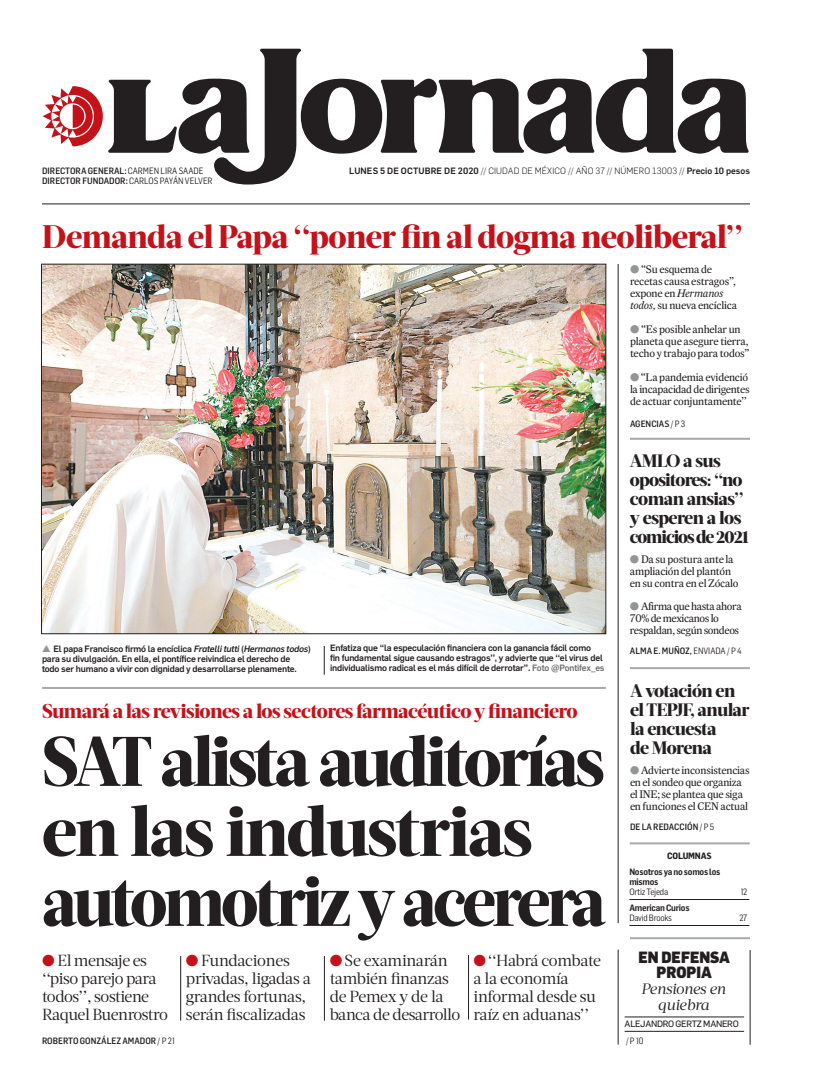
<style>
.page{position:relative;width:822px;height:1089px;background:#fff}
.page>*{position:absolute;margin:0;border:0;box-sizing:border-box;transform-origin:0 0}
.CABEZA_72{font:800 70px/70px "Acta Headline";letter-spacing:-.05em;color:#231f20}
.CABEZA_FOTO_24{font:800 32.6px "Acta Headline";letter-spacing:-.02em;color:#c4121a}
.BALAZO_ROJO_19{font:800 20px "Acta Headline";letter-spacing:-.03em;color:#c4121a}
.AVISO_18{font:800 18px/19px "Acta Headline";letter-spacing:-.035em;color:#231f20}
.SUMARIO_17{font:16px/18px "Acta Deck";letter-spacing:-.025em;color:#231f20}
.CABEZA_56{font:900 16px/15px "Flama";color:#231f20;text-align:center;scale:.9 1}
.t1{font:italic 15px/16px "Acta Deck";letter-spacing:-.02em;color:#231f20;text-align:center}
.SUMARIO_9_5{font:11px/12px "Expresso Tx";letter-spacing:-.02em;color:#231f20}
.PIE_DE_FOTO_SIN_PLEC{font:500 9px/10px "Flama";letter-spacing:-.02em;color:#231f20}
.CREDITO_PORTADA{font:500 9px "Flama Semicond";color:#231f20}
.FECHA_AÑO_NUM_PORTAD{font:300 9px "Flama";letter-spacing:.015em;color:#231f20}
.SUMARIO_9_5-2{font:500 9px "Flama Semicond";color:#231f20}
.SECCION_AUTOR_CONTRA{font:600 9px/10px "Flama Semicond";letter-spacing:-.03em;color:#231f20}
.CREDITO_COLUMNA{font:9px "Flama Basic";letter-spacing:-.025em;color:#231f20}
.SECCION_AUTOR_CONTRA-2{font:9px "Flama Semicond";letter-spacing:-.03em;color:#231f20}
.NOMBRE_COLUMNA_CONTR{font:600 9px "Flama Semicond";letter-spacing:-.03em;color:#231f20}
.SECCION_CONTRA{font:700 9px "Flama Semicond";letter-spacing:-.02em;color:#231f20}
.SUMARIO_9_5-3{font:9px "Flama Semicond";color:#231f20}
.s1{font-weight:400}
.s2{font-weight:500}
.s3{color:#939598}
.s4{font-style:italic}
.s5{color:#6c6d70}
.s6{color:#c4121a}
</style>
<div class="page">
<svg style="left:43px;top:49px;width:706px;height:136px"></svg>
<hr style="left:42px;top:204px;width:708px;height:1px;background:#231f20">
<hr style="left:181px;top:956px;width:1px;height:65px;background:#231f20">
<hr style="left:324px;top:956px;width:1px;height:65px;background:#231f20">
<hr style="left:468px;top:955px;width:1px;height:65px;background:#231f20">
<hr style="left:42px;top:687px;width:564px;height:2px;background:#a8a9ad">
<hr style="left:618px;top:264px;width:1px;height:659px;background:#231f20">
<img style="left:43px;top:266px;width:561px;height:366px">
<svg style="left:324px;top:646px;width:1px;height:29px"></svg>
<hr style="left:630px;top:842px;width:120px;height:2px;background:#a8a9ad">
<hr style="left:630px;top:438px;width:120px;height:2px;background:#a8a9ad">
<hr style="left:630px;top:667px;width:120px;height:2px;background:#a8a9ad">
<hr style="left:750px;top:950px;width:1px;height:95px;background:#231f20">
<hr style="left:625px;top:1017px;width:119px;height:1px;background:#231f20">
<hr style="left:625px;top:1031px;width:119px;height:1px;background:#231f20">
<hr style="left:630px;top:937px;width:120px;height:2px;background:#a8a9ad">
<hr style="left:618px;top:950px;width:1px;height:95px;background:#231f20">
<hr style="left:629px;top:899px;width:120px;height:1px;background:#231f20">
<hr style="left:629px;top:925px;width:120px;height:1px;background:#231f20">
<p class="CREDITO_PORTADA" style="left:42px;top:165px;width:163px">DIRECTORA GENERAL: <span class="s1">CARMEN LIRA SAADE</span></p>
<p class="FECHA_AÑO_NUM_PORTAD" style="left:349px;top:164px;width:402px"><span class="s2">LUNES 5 DE OCTUBRE DE 2020</span> // CIUDAD DE MÉXICO // AÑO 37 // NÚMERO 13003 // <span class="s2">Precio 10 pesos</span></p>
<p class="CREDITO_PORTADA" style="left:42px;top:175px;width:172px">DIRECTOR FUNDADOR: <span class="s1">CARLOS PAYÁN VELVER</span></p>
<p class="CABEZA_FOTO_24" style="left:42px;top:217px;width:702px">Demanda el Papa ‘‘poner fin al dogma neoliberal’’</p>
<p class="PIE_DE_FOTO_SIN_PLEC" style="left:42px;top:643px;width:270px"><span class="s3">▲</span> El papa Francisco firmó la encíclica <span class="s4">Fratelli tutti</span> (<span class="s4">Hermanos todos</span>) para su divulgación. En ella, el pontífice reivindica el derecho de<br>todo ser humano a vivir con dignidad y desarrollarse plenamente.</p>
<p class="PIE_DE_FOTO_SIN_PLEC" style="left:330px;top:643px;width:276px">Enfatiza que ‘‘la especulación financiera con la ganancia fácil como<br>fin fundamental sigue causando estragos’’, y advierte que ‘‘el virus del individualismo radical es el más difícil de derrotar’’. <span class="s5">Foto @Pontifex_es</span></p>
<p class="BALAZO_ROJO_19" style="left:42px;top:699px;width:537px">Sumará a las revisiones a los sectores farmacéutico y financiero</p>
<p class="CABEZA_72" style="left:42px;top:727px;width:566px">SAT alista auditorías en las industrias automotriz y acerera</p>
<p class="SUMARIO_17" style="left:42px;top:952px;width:127px"><span class="s6">●</span> El mensaje es ‘‘piso parejo para todos’’, sostiene<br>Raquel Buenrostro</p>
<p class="SUMARIO_17" style="left:186px;top:952px;width:127px"><span class="s6">●</span> Fundaciones privadas, ligadas a grandes fortunas, serán fiscalizadas</p>
<p class="SUMARIO_17" style="left:330px;top:952px;width:132px"><span class="s6">●</span> Se examinarán también finanzas de Pemex y de la banca de desarrollo</p>
<p class="SUMARIO_17" style="left:474px;top:952px;width:129px"><span class="s6">●</span> ‘‘Habrá combate a la economía informal desde su raíz en aduanas’’</p>
<p class="CREDITO_PORTADA" style="left:42px;top:1035px;width:134px">ROBERTO GONZÁLEZ AMADOR <span class="s1">/ P 21</span></p>
<p class="SUMARIO_9_5" style="left:630px;top:263px;width:109px"><span class="s3">●</span> ‘‘Su esquema de recetas causa estragos’’, expone en <span class="s4">Hermanos todos,</span> su nueva encíclica</p>
<p class="SUMARIO_9_5" style="left:630px;top:323px;width:121px"><span class="s3">●</span> ‘‘Es posible anhelar un planeta que asegure tierra, techo y trabajo para todos’’</p>
<p class="SUMARIO_9_5" style="left:630px;top:371px;width:121px"><span class="s3">●</span> ‘‘La pandemia evidenció la incapacidad de dirigentes de actuar conjuntamente’’</p>
<p class="SUMARIO_9_5-2" style="left:630px;top:418px;width:57px">AGENCIAS <span class="s1">/ P 3</span></p>
<p class="AVISO_18" style="left:630px;top:451px;width:121px">AMLO a sus opositores: ‘‘no coman ansias’’ y esperen a los comicios de 2021</p>
<p class="SUMARIO_9_5" style="left:630px;top:553px;width:110px"><span class="s3">●</span> Da su postura ante la ampliación del plantón en su contra en el Zócalo</p>
<p class="SUMARIO_9_5" style="left:630px;top:600px;width:113px"><span class="s3">●</span> Afirma que hasta ahora<br>70% de mexicanos lo respaldan, según sondeos</p>
<p class="SUMARIO_9_5-2" style="left:630px;top:645px;width:113px">ALMA E. MUÑOZ, <span class="s1">ENVIADA / P 4</span></p>
<p class="AVISO_18" style="left:630px;top:681px;width:121px">A votación en el TEPJF, anular la encuesta<br>de Morena</p>
<p class="SUMARIO_9_5" style="left:630px;top:764px;width:121px"><span class="s3">●</span> Advierte inconsistencias en el sondeo que organiza el INE; se plantea que siga en funciones el CEN actual</p>
<p class="SUMARIO_9_5-2" style="left:630px;top:821px;width:86px">DE LA REDACCIÓN <span class="s1">/ P 5</span></p>
<p class="SECCION_CONTRA" style="left:667px;top:850px;width:46px">COLUMNAS</p>
<p class="SECCION_AUTOR_CONTRA" style="left:629px;top:867px;width:92px">Nosotros ya no somos los mismos<br><span class="s1">Ortiz Tejeda</span></p>
<p class="SECCION_AUTOR_CONTRA-2" style="left:741px;top:886px;width:8px">12</p>
<p class="NOMBRE_COLUMNA_CONTR" style="left:629px;top:902px;width:62px">American Curios</p>
<p class="SECCION_AUTOR_CONTRA-2" style="left:629px;top:912px;width:44px">David Brooks</p>
<p class="SECCION_AUTOR_CONTRA-2" style="left:739px;top:912px;width:9px">27</p>
<p class="CABEZA_56" style="left:639px;top:949px;width:103px">EN DEFENSA<br>PROPIA</p>
<p class="t1" style="left:641px;top:981px;width:86px">Pensiones en quiebra</p>
<p class="SUMARIO_9_5-3" style="left:626px;top:1035px;width:19px">/ P 10</p>
<p class="CREDITO_COLUMNA" style="left:625px;top:1017px;width:116px">ALEJANDRO GERTZ MANERO</p>
</div>
